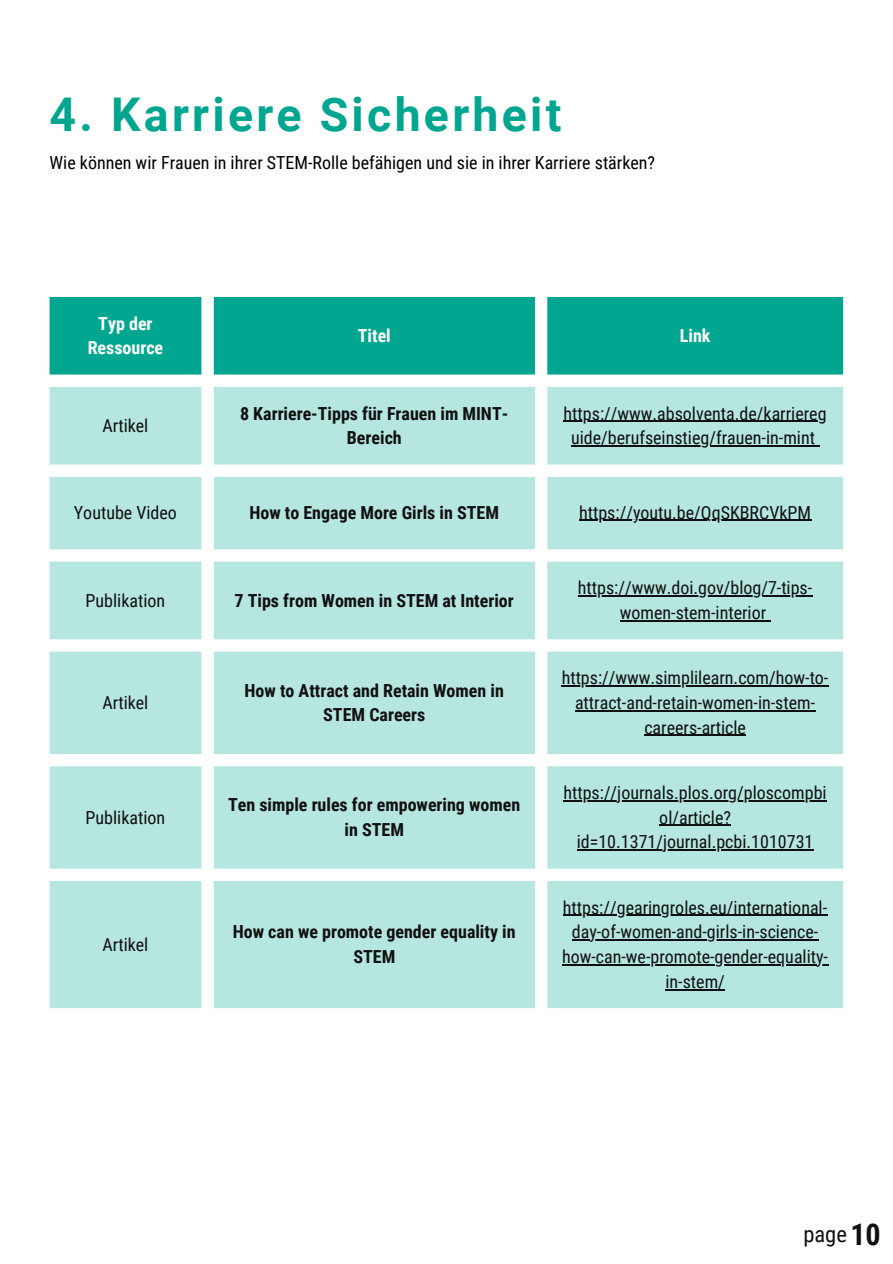
<style>
.page{position:relative;width:893px;height:1264px;background:#fff}
.page>*{position:absolute;margin:0;border:0;box-sizing:border-box;transform-origin:0 0}
.t1{font:700 46.5px "Roboto";letter-spacing:.07em;color:#00a68f}
.t2{font:700 30px "Roboto Condensed";color:#101010}
.t3{font:22.5px "Roboto Condensed";color:#101010}
.t4{font:18px/24.8px "Roboto Condensed";color:#101010;text-align:center}
.t5{font:700 18px/24.8px "Roboto Condensed";color:#101010;text-align:center}
.t6{font:18px "Roboto Condensed";color:#000}
.t7{font:700 18px/24.8px "Roboto Condensed";color:#fff;text-align:center}
</style>
<div class="page">
<div style="left:50px;top:297px;width:793px;height:77px;background:#00a68f"></div>
<svg style="left:50px;top:387px;width:793px;height:621px;background:#bee8e2"></svg>
<hr style="left:563px;top:420px;width:263px;height:2px;background:#101010">
<hr style="left:571px;top:445px;width:244px;height:1px;background:#101010">
<hr style="left:579px;top:519px;width:232px;height:1px;background:#101010">
<hr style="left:577px;top:595px;width:235px;height:1px;background:#101010">
<hr style="left:620px;top:620px;width:146px;height:1px;background:#101010">
<hr style="left:561px;top:685px;width:267px;height:1px;background:#101010">
<hr style="left:575px;top:710px;width:240px;height:1px;background:#101010">
<hr style="left:644px;top:734px;width:102px;height:2px;background:#101010">
<hr style="left:563px;top:800px;width:263px;height:1px;background:#101010">
<hr style="left:659px;top:824px;width:72px;height:2px;background:#101010">
<hr style="left:576px;top:849px;width:237px;height:1px;background:#101010">
<hr style="left:563px;top:914px;width:264px;height:1px;background:#101010">
<hr style="left:571px;top:939px;width:247px;height:1px;background:#101010">
<hr style="left:562px;top:964px;width:266px;height:1px;background:#101010">
<hr style="left:665px;top:989px;width:59px;height:1px;background:#101010">
<p class="t1" style="left:50px;top:88px;width:513px">4. Karriere Sicherheit</p>
<p class="t6" style="left:50px;top:152px;width:607px">Wie können wir Frauen in ihrer STEM-Rolle befähigen und sie in ihrer Karriere stärken?</p>
<p class="t7" style="left:88px;top:311px;width:77px">Typ der<br>Ressource</p>
<p class="t4" style="left:102px;top:413px;width:47px">Artikel</p>
<p class="t7" style="left:358px;top:323px;width:34px">Titel</p>
<p class="t7" style="left:680px;top:323px;width:32px">Link</p>
<p class="t5" style="left:240px;top:401px;width:270px">8 Karriere-Tipps für Frauen im MINT-<br>Bereich</p>
<p class="t4" style="left:563px;top:401px;width:264px">https://www.absolventa.de/karriereg uide/berufseinstieg/frauen-in-mint</p>
<p class="t4" style="left:74px;top:500px;width:105px">Youtube Video</p>
<p class="t5" style="left:249px;top:500px;width:251px">How to Engage More Girls in STEM</p>
<p class="t4" style="left:579px;top:500px;width:233px">https://youtu.be/QqSKBRCVkPM</p>
<p class="t4" style="left:86px;top:588px;width:81px">Publikation</p>
<p class="t5" style="left:234px;top:588px;width:281px">7 Tips from Women in STEM at Interior</p>
<p class="t4" style="left:102px;top:690px;width:47px">Artikel</p>
<p class="t4" style="left:86px;top:805px;width:81px">Publikation</p>
<p class="t4" style="left:102px;top:932px;width:47px">Artikel</p>
<p class="t5" style="left:244px;top:678px;width:261px">How to Attract and Retain Women in<br>STEM Careers</p>
<p class="t5" style="left:228px;top:792px;width:293px">Ten simple rules for empowering women in STEM</p>
<p class="t5" style="left:233px;top:919px;width:284px">How can we promote gender equality in<br>STEM</p>
<p class="t4" style="left:577px;top:575px;width:236px">https://www.doi.gov/blog/7-tips&shy;women-stem-interior</p>
<p class="t4" style="left:561px;top:665px;width:268px">https://www.simplilearn.com/how-to&shy;attract-and-retain-women-in-stem&shy;careers-article</p>
<p class="t4" style="left:563px;top:780px;width:265px">https://journals.plos.org/ploscompbi ol/article? id=10.1371/journal.pcbi.1010731</p>
<p class="t4" style="left:562px;top:895px;width:267px">https://gearingroles.eu/international&shy;day-of-women-and-girls-in-science&shy;how-can-we-promote-gender-equality&shy;in-stem/</p>
<p class="t3" style="left:803px;top:1221px;width:45px">page</p>
<p class="t2" style="left:850px;top:1216px;width:32px">10</p>
</div>
